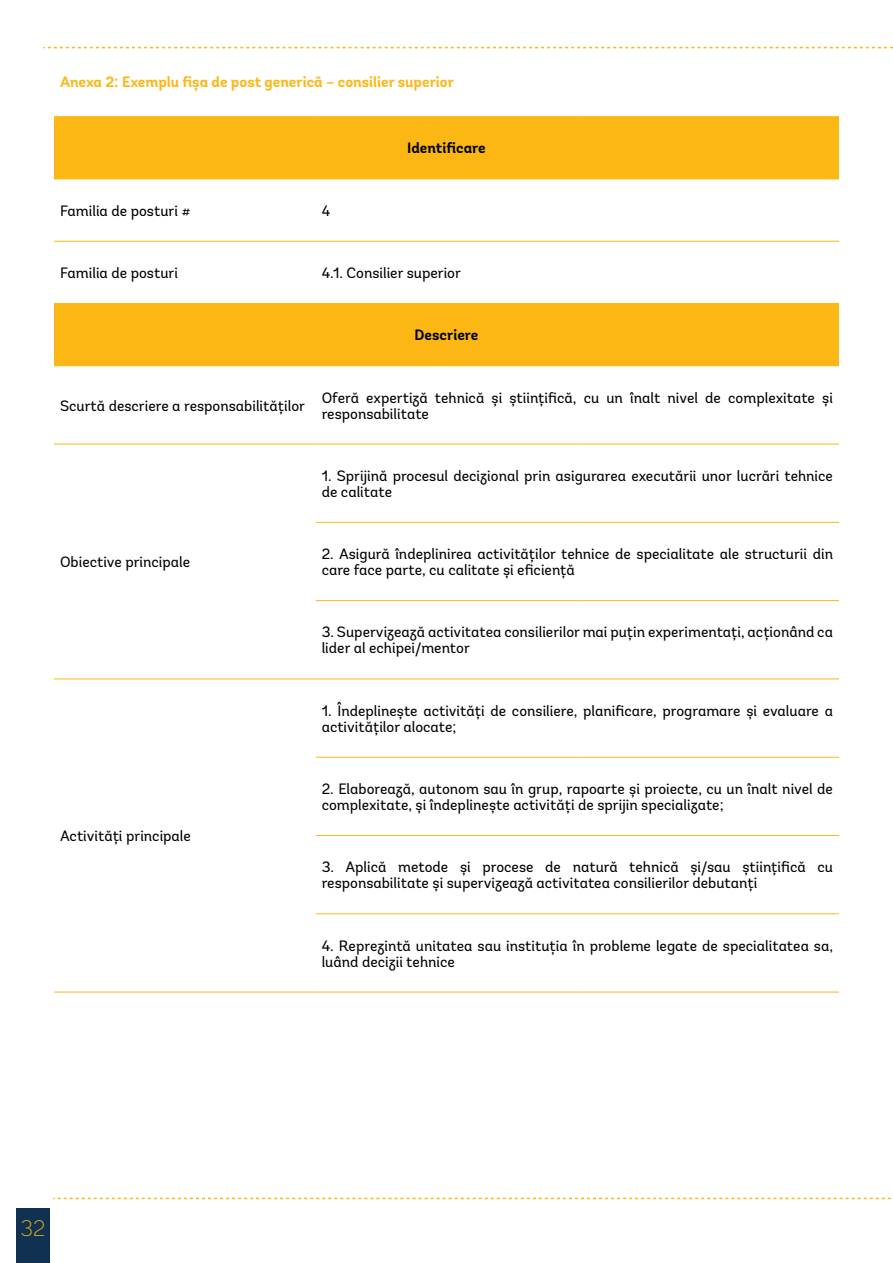
<style>
.page{position:relative;width:893px;height:1263px;background:#fff}
.page>*{position:absolute;margin:0;border:0;box-sizing:border-box;transform-origin:0 0}
.t1{font:200 22.5px "Andes";color:#fdb714}
.t2{font:15px/16px "Andes";color:#000}
.t3{font:700 15px "Andes";color:#fdb714}
.t4{font:700 15px "Andes";color:#000}
</style>
<div class="page">
<div style="left:16px;top:1209px;width:34px;height:54px;background:#113153"></div>
<svg style="left:53px;top:1198px;width:838px;height:1px"></svg>
<svg style="left:43px;top:47px;width:850px;height:1px"></svg>
<svg style="left:54px;top:117px;width:785px;height:248px;fill:#fdb818"></svg>
<hr style="left:54px;top:116px;width:262px;height:1px;background:#fdb714">
<hr style="left:316px;top:116px;width:261px;height:1px;background:#fdb714">
<hr style="left:577px;top:116px;width:262px;height:1px;background:#fdb714">
<hr style="left:54px;top:179px;width:262px;height:1px;background:#fdb714">
<hr style="left:316px;top:179px;width:261px;height:1px;background:#fdb714">
<hr style="left:577px;top:179px;width:262px;height:1px;background:#fdb714">
<hr style="left:54px;top:241px;width:262px;height:1px;background:#fdb714">
<hr style="left:316px;top:241px;width:261px;height:1px;background:#fdb714">
<hr style="left:577px;top:241px;width:262px;height:1px;background:#fdb714">
<hr style="left:54px;top:303px;width:262px;height:1px;background:#fdb714">
<hr style="left:316px;top:303px;width:261px;height:1px;background:#fdb714">
<hr style="left:577px;top:303px;width:262px;height:1px;background:#fdb714">
<hr style="left:54px;top:365px;width:262px;height:1px;background:#fdb714">
<hr style="left:316px;top:365px;width:261px;height:1px;background:#fdb714">
<hr style="left:577px;top:365px;width:262px;height:1px;background:#fdb714">
<hr style="left:54px;top:444px;width:262px;height:1px;background:#fdb714">
<hr style="left:316px;top:444px;width:261px;height:1px;background:#fdb714">
<hr style="left:577px;top:444px;width:262px;height:1px;background:#fdb714">
<hr style="left:316px;top:522px;width:261px;height:1px;background:#fdb714">
<hr style="left:577px;top:522px;width:262px;height:1px;background:#fdb714">
<hr style="left:316px;top:600px;width:261px;height:1px;background:#fdb714">
<hr style="left:577px;top:600px;width:262px;height:1px;background:#fdb714">
<hr style="left:54px;top:678px;width:262px;height:1px;background:#fdb714">
<hr style="left:316px;top:678px;width:261px;height:1px;background:#fdb714">
<hr style="left:577px;top:678px;width:262px;height:1px;background:#fdb714">
<hr style="left:316px;top:757px;width:261px;height:1px;background:#fdb714">
<hr style="left:577px;top:757px;width:262px;height:1px;background:#fdb714">
<hr style="left:316px;top:835px;width:261px;height:1px;background:#fdb714">
<hr style="left:577px;top:835px;width:262px;height:1px;background:#fdb714">
<hr style="left:316px;top:913px;width:261px;height:1px;background:#fdb714">
<hr style="left:577px;top:913px;width:262px;height:1px;background:#fdb714">
<hr style="left:54px;top:992px;width:262px;height:1px;background:#fdb714">
<hr style="left:316px;top:992px;width:261px;height:1px;background:#fdb714">
<hr style="left:577px;top:992px;width:262px;height:1px;background:#fdb714">
<p class="t3" style="left:60px;top:73px;width:395px">Anexa 2: Exemplu fișa de post generică – consilier superior</p>
<p class="t2" style="left:60px;top:203px;width:132px">Familia de posturi #</p>
<p class="t2" style="left:322px;top:203px;width:10px">4</p>
<p class="t4" style="left:407px;top:139px;width:80px">Identificare</p>
<p class="t2" style="left:60px;top:265px;width:119px">Familia de posturi</p>
<p class="t2" style="left:322px;top:265px;width:141px">4.1. Consilier superior</p>
<p class="t4" style="left:415px;top:326px;width:65px">Descriere</p>
<p class="t2" style="left:60px;top:397px;width:246px">Scurtă descriere a responsabilităților</p>
<p class="t2" style="left:322px;top:389px;width:513px">Oferă expertiză tehnică și științifică, cu un înalt nivel de complexitate și responsabilitate</p>
<p class="t2" style="left:60px;top:554px;width:132px">Obiective principale</p>
<p class="t2" style="left:60px;top:828px;width:132px">Activități principale</p>
<p class="t2" style="left:322px;top:468px;width:513px">1. Sprijină procesul decizional prin asigurarea executării unor lucrări tehnice de calitate</p>
<p class="t2" style="left:322px;top:546px;width:513px">2. Asigură îndeplinirea activităților tehnice de specialitate ale structurii din care face parte, cu calitate și eficiență</p>
<p class="t2" style="left:322px;top:624px;width:513px">3. Supervizează activitatea consilierilor mai puțin experimentați, acționând ca lider al echipei/mentor</p>
<p class="t2" style="left:322px;top:703px;width:513px">1. Îndeplinește activități de consiliere, planificare, programare și evaluare a activităților alocate;</p>
<p class="t2" style="left:322px;top:781px;width:513px">2. Elaborează, autonom sau în grup, rapoarte și proiecte, cu un înalt nivel de complexitate, și îndeplinește activități de sprijin specializate;</p>
<p class="t2" style="left:322px;top:859px;width:513px">3. Aplică metode și procese de natură tehnică și/sau științifică cu responsabilitate și supervizează activitatea consilierilor debutanți</p>
<p class="t2" style="left:322px;top:937px;width:513px">4. Reprezintă unitatea sau instituţia în probleme legate de specialitatea sa, luând decizii tehnice</p>
<h1 class="t1" style="left:20px;top:1215px;width:26px">32</h1>
</div>
